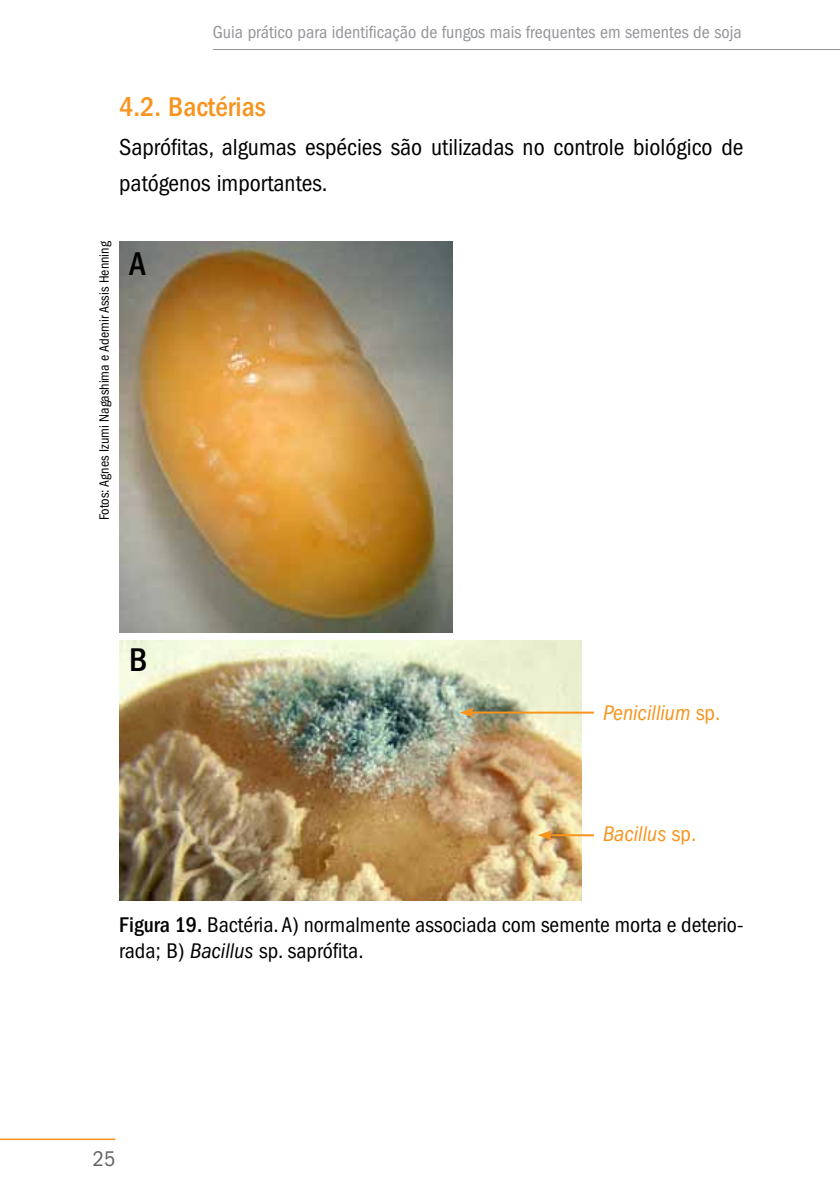
<style>
.page{position:relative;width:840px;height:1191px;background:#fff}
.page>*{position:absolute;margin:0;border:0;box-sizing:border-box;transform-origin:0 0}
.t1{font:500 condensed 34px "ITC Franklin Gothic Std";color:#000}
.t2{font:500 condensed 28px "ITC Franklin Gothic Std";color:#f7941e}
.t3{font:condensed 24px/36px "ITC Franklin Gothic Std";color:#000}
.t4{font:condensed 22px/26px "ITC Franklin Gothic Std";color:#000}
.t5{font:italic condensed 22px "ITC Franklin Gothic Std";color:#f7941e}
.t6{font:condensed 22px "ITC Franklin Gothic Std";color:#636466}
.t7{font:condensed 18px "ITC Franklin Gothic Std";color:#939598}
.t8{font:condensed 14px "ITC Franklin Gothic Std";color:#000}
.s1{font-style:normal}
.s2{font-weight:500}
.s3{font-style:italic}
</style>
<div class="page">
<hr style="left:213px;top:49px;width:626px;height:1px;background:#939598">
<hr style="left:0;top:1138px;width:115px;height:2px;background:#f7941e">
<img style="left:119px;top:241px;width:333px;height:391px">
<img style="left:119px;top:641px;width:462px;height:259px">
<hr style="left:470px;top:711px;width:123px;height:2px;background:#f7941e">
<svg style="left:459px;top:707px;width:14px;height:10px"></svg>
<hr style="left:548px;top:834px;width:45px;height:2px;background:#f7941e">
<svg style="left:537px;top:830px;width:14px;height:10px"></svg>
<p class="t7" style="left:213px;top:22px;width:530px">Guia prático para identificação de fungos mais frequentes em sementes de soja</p>
<p class="t2" style="left:119px;top:90px;width:148px">4.2. Bactérias</p>
<p class="t3" style="left:119px;top:129px;width:625px">Saprófitas, algumas espécies são utilizadas no controle biológico de patógenos importantes.</p>
<p class="t8" style="left:96px;top:520px;width:281px;rotate:-90deg">Fotos: Agnes Izumi Nagashima e Ademir Assis Henning</p>
<h1 class="t1" style="left:129px;top:244px;width:18px">A</h1>
<h1 class="t1" style="left:129px;top:640px;width:20px">B</h1>
<p class="t5" style="left:602px;top:700px;width:119px">Penicillium <span class="s1">sp.</span></p>
<p class="t5" style="left:602px;top:821px;width:95px">Bacillus <span class="s1">sp.</span></p>
<p class="t4" style="left:119px;top:911px;width:625px"><span class="s2">Figura 19.</span> Bactéria. A) normalmente associada com semente morta e deterio&shy;rada; B) <span class="s3">Bacillus</span> sp. saprófita.</p>
<p class="t6" style="left:93px;top:1146px;width:24px">25</p>
</div>
